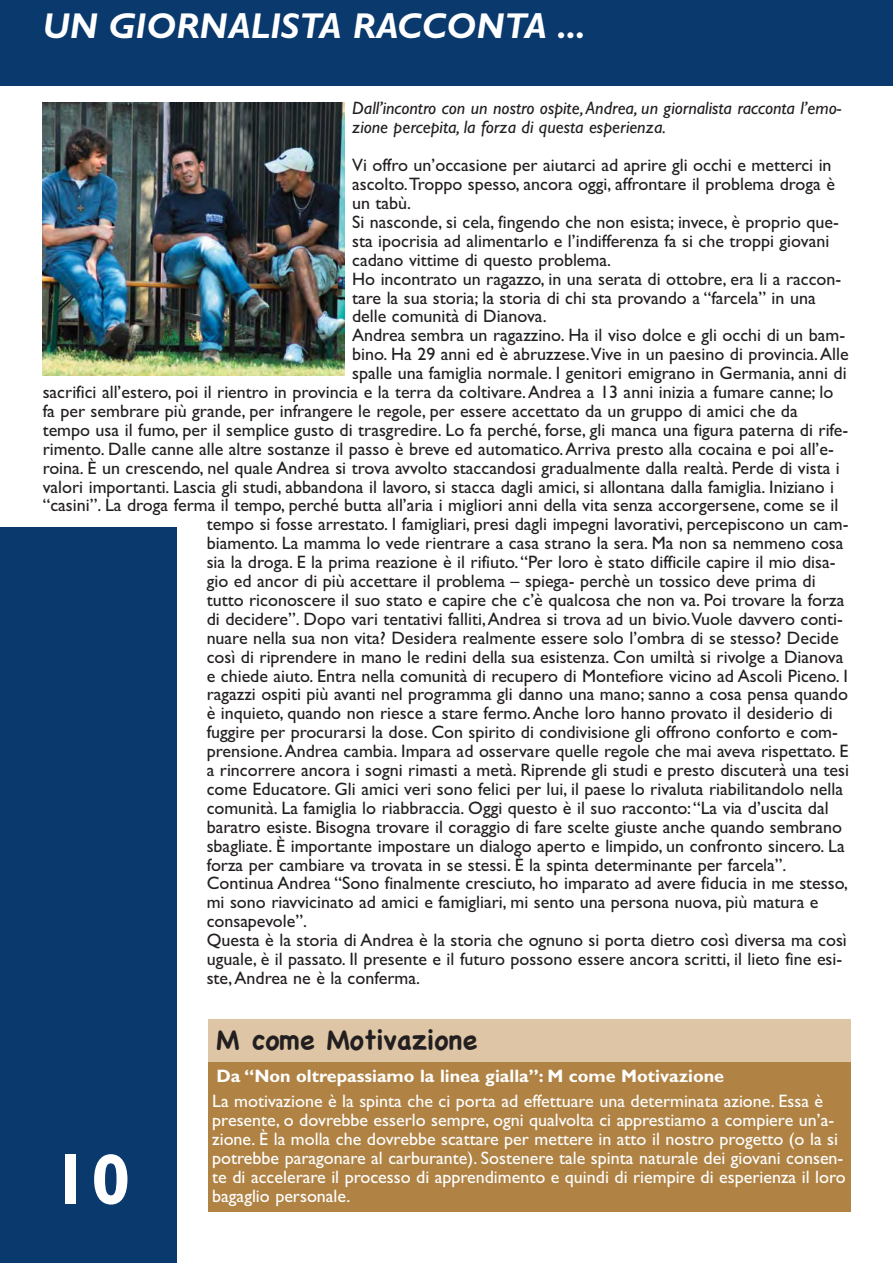
<style>
.page{position:relative;width:893px;height:1263px;background:#fff}
.page>*{position:absolute;margin:0;border:0;box-sizing:border-box;transform-origin:0 0}
.t1{font:700 72px "Gill Sans";color:#fff}
.t2{font:italic 700 36px "Gill Sans";color:#fff}
.t3{font:700 27px "Chalkboard";color:#231f20}
.t4{font:18px "Gill Sans";color:#231f20}
.t5{font:18px/18.9px "Gill Sans";color:#fff}
.t6{font:italic 18px/18.9px "Gill Sans";color:#231f20}
.t7{font:700 18px "Gill Sans";color:#fff}
</style>
<div class="page">
<div style="left:0;top:0;width:893px;height:85px;background:#0a396d"></div>
<div style="left:0;top:527px;width:177px;height:736px;background:#0a396d"></div>
<div style="left:208px;top:1063px;width:642px;height:149px;background:#b08345"></div>
<div style="left:208px;top:1019px;width:642px;height:42px;background:#dec5a5"></div>
<img style="left:43px;top:102px;width:302px;height:274px">
<h2 class="t2" style="left:43px;top:4px;width:545px">UN GIORNALISTA RACCONTA ...</h2>
<p class="t6" style="left:352px;top:101px;width:491px">Dall’incontro con un nostro ospite, Andrea, un giornalista racconta l’emo&shy;zione percepita, la forza di questa esperienza.</p>
<p class="t4" style="left:352px;top:159px;width:481px">Vi offro un’occasione per aiutarci ad aprire gli occhi e metterci in</p>
<p class="t4" style="left:352px;top:178px;width:484px">ascolto. Troppo spesso, ancora oggi, affrontare il problema droga è</p>
<p class="t4" style="left:352px;top:197px;width:61px">un tabù.</p>
<p class="t4" style="left:352px;top:216px;width:488px">Si nasconde, si cela, fingendo che non esista; invece, è proprio que-</p>
<p class="t4" style="left:352px;top:235px;width:479px">sta ipocrisia ad alimentarlo e l’indifferenza fa si che troppi giovani</p>
<p class="t4" style="left:352px;top:253px;width:260px">cadano vittime di questo problema.</p>
<p class="t4" style="left:352px;top:272px;width:491px">Ho incontrato un ragazzo, in una serata di ottobre, era li a raccon-</p>
<p class="t4" style="left:352px;top:291px;width:465px">tare la sua storia; la storia di chi sta provando a “farcela” in una</p>
<p class="t4" style="left:352px;top:310px;width:196px">delle comunità di Dianova.</p>
<p class="t4" style="left:352px;top:329px;width:495px">Andrea sembra un ragazzino. Ha il viso dolce e gli occhi di un bam-</p>
<p class="t4" style="left:352px;top:348px;width:498px">bino. Ha 29 anni ed è abruzzese.Vive in un paesino di provincia. Alle</p>
<p class="t4" style="left:352px;top:367px;width:496px">spalle una famiglia normale. I genitori emigrano in Germania, anni di</p>
<p class="t4" style="left:43px;top:386px;width:792px">sacrifici all’estero, poi il rientro in provincia e la terra da coltivare. Andrea a 13 anni inizia a fumare canne; lo</p>
<p class="t4" style="left:43px;top:405px;width:756px">fa per sembrare più grande, per infrangere le regole, per essere accettato da un gruppo di amici che da</p>
<p class="t4" style="left:43px;top:424px;width:807px">tempo usa il fumo, per il semplice gusto di trasgredire. Lo fa perché, forse, gli manca una figura paterna di rife-</p>
<p class="t4" style="left:43px;top:442px;width:793px">rimento. Dalle canne alle altre sostanze il passo è breve ed automatico. Arriva presto alla cocaina e poi all’e-</p>
<p class="t4" style="left:43px;top:461px;width:799px">roina. È un crescendo, nel quale Andrea si trova avvolto staccandosi gradualmente dalla realtà. Perde di vista i</p>
<p class="t4" style="left:43px;top:480px;width:793px">valori importanti. Lascia gli studi, abbandona il lavoro, si stacca dagli amici, si allontana dalla famiglia. Iniziano i</p>
<p class="t4" style="left:43px;top:499px;width:797px">“casini”. La droga ferma il tempo, perché butta all’aria i migliori anni della vita senza accorgersene, come se il</p>
<p class="t4" style="left:207px;top:518px;width:643px">tempo si fosse arrestato. I famigliari, presi dagli impegni lavorativi, percepiscono un cam-</p>
<p class="t4" style="left:207px;top:537px;width:638px">biamento. La mamma lo vede rientrare a casa strano la sera. Ma non sa nemmeno cosa</p>
<p class="t4" style="left:207px;top:556px;width:630px">sia la droga. E la prima reazione è il rifiuto. “Per loro è stato difficile capire il mio disa-</p>
<p class="t4" style="left:207px;top:575px;width:610px">gio ed ancor di più accettare il problema – spiega- perchè un tossico deve prima di</p>
<p class="t4" style="left:207px;top:594px;width:639px">tutto riconoscere il suo stato e capire che c’è qualcosa che non va. Poi trovare la forza</p>
<p class="t4" style="left:207px;top:613px;width:638px">di decidere”. Dopo vari tentativi falliti, Andrea si trova ad un bivio.Vuole davvero conti-</p>
<p class="t4" style="left:207px;top:631px;width:633px">nuare nella sua non vita? Desidera realmente essere solo l’ombra di se stesso? Decide</p>
<p class="t4" style="left:207px;top:650px;width:638px">così di riprendere in mano le redini della sua esistenza. Con umiltà si rivolge a Dianova</p>
<p class="t4" style="left:207px;top:669px;width:643px">e chiede aiuto. Entra nella comunità di recupero di Montefiore vicino ad Ascoli Piceno. I</p>
<p class="t4" style="left:207px;top:688px;width:643px">ragazzi ospiti più avanti nel programma gli danno una mano; sanno a cosa pensa quando</p>
<p class="t4" style="left:207px;top:707px;width:628px">è inquieto, quando non riesce a stare fermo. Anche loro hanno provato il desiderio di</p>
<p class="t4" style="left:207px;top:726px;width:633px">fuggire per procurarsi la dose. Con spirito di condivisione gli offrono conforto e com-</p>
<p class="t4" style="left:207px;top:745px;width:643px">prensione. Andrea cambia. Impara ad osservare quelle regole che mai aveva rispettato. E</p>
<p class="t4" style="left:207px;top:764px;width:644px">a rincorrere ancora i sogni rimasti a metà. Riprende gli studi e presto discuterà una tesi</p>
<p class="t4" style="left:207px;top:783px;width:638px">come Educatore. Gli amici veri sono felici per lui, il paese lo rivaluta riabilitandolo nella</p>
<p class="t4" style="left:207px;top:802px;width:623px">comunità. La famiglia lo riabbraccia. Oggi questo è il suo racconto: “La via d’uscita dal</p>
<p class="t4" style="left:207px;top:820px;width:637px">baratro esiste. Bisogna trovare il coraggio di fare scelte giuste anche quando sembrano</p>
<p class="t4" style="left:207px;top:839px;width:640px">sbagliate. È importante impostare un dialogo aperto e limpido, un confronto sincero. La</p>
<p class="t4" style="left:207px;top:858px;width:581px">forza per cambiare va trovata in se stessi. È la spinta determinante per farcela”.</p>
<p class="t4" style="left:207px;top:877px;width:643px">Continua Andrea “Sono finalmente cresciuto, ho imparato ad avere fiducia in me stesso,</p>
<p class="t4" style="left:207px;top:896px;width:613px">mi sono riavvicinato ad amici e famigliari, mi sento una persona nuova, più matura e</p>
<p class="t4" style="left:207px;top:915px;width:102px">consapevole”.</p>
<p class="t4" style="left:207px;top:934px;width:642px">Questa è la storia di Andrea è la storia che ognuno si porta dietro così diversa ma così</p>
<p class="t4" style="left:207px;top:953px;width:637px">uguale, è il passato. Il presente e il futuro possono essere ancora scritti, il lieto fine esi-</p>
<p class="t4" style="left:207px;top:972px;width:215px">ste, Andrea ne è la conferma.</p>
<h1 class="t1" style="left:51px;top:1137px;width:81px">10</h1>
<h3 class="t3" style="left:216px;top:1023px;width:262px">M come Motivazione</h3>
<p class="t7" style="left:217px;top:1065px;width:509px">Da “Non oltrepassiamo la linea gialla”: M come Motivazione</p>
<p class="t5" style="left:212px;top:1093px;width:635px">La motivazione è la spinta che ci porta ad effettuare una determinata azione. Essa è presente, o dovrebbe esserlo sempre, ogni qualvolta ci apprestiamo a compiere un’a&shy;zione. È la molla che dovrebbe scattare per mettere in atto il nostro progetto (o la si potrebbe paragonare al carburante). Sostenere tale spinta naturale dei giovani consen&shy;te di accelerare il processo di apprendimento e quindi di riempire di esperienza il loro bagaglio personale.</p>
</div>
